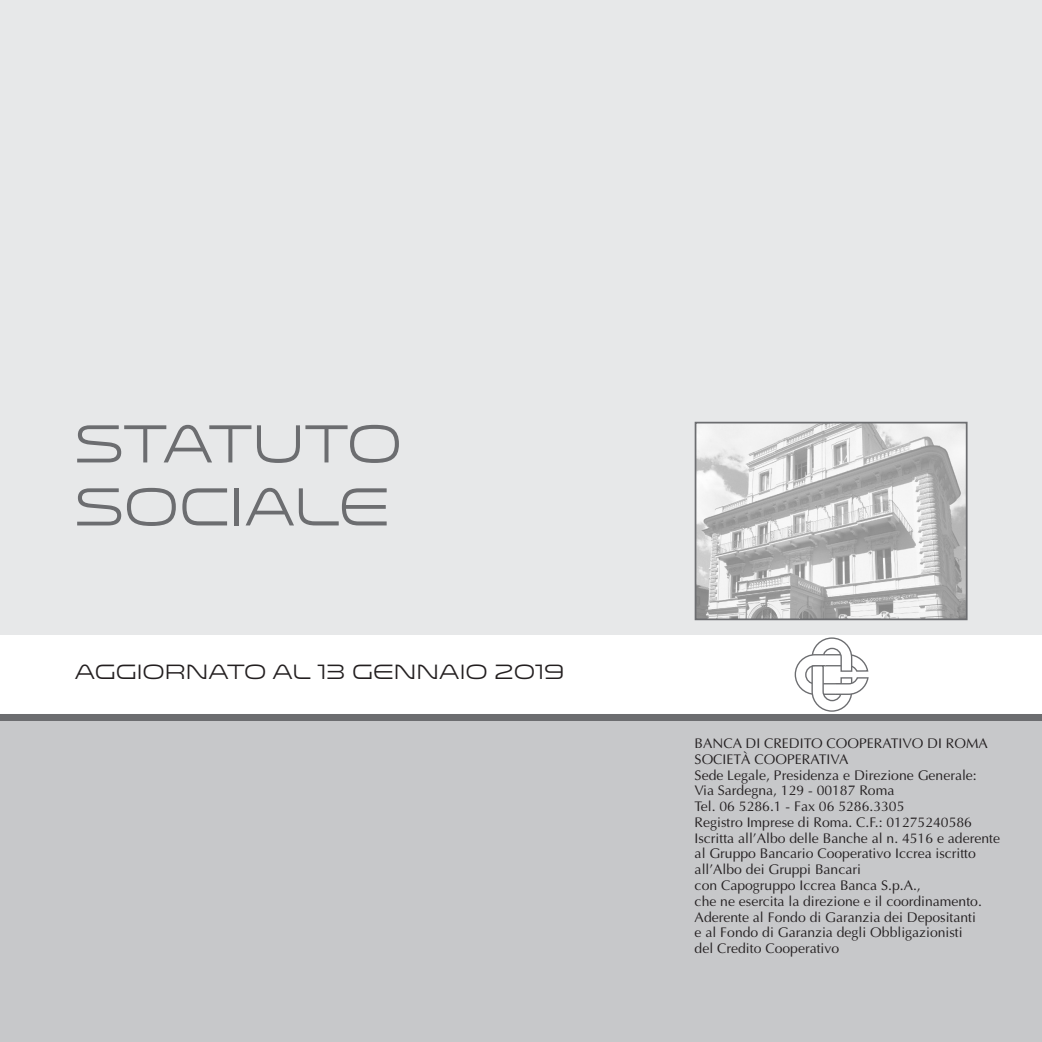
<style>
.page{position:relative;width:1042px;height:1042px;background:#fff}
.page>*{position:absolute;margin:0;border:0;box-sizing:border-box;transform-origin:0 0}
.t1{font:54.25px/63px "Venera 500";letter-spacing:-.005em;color:#6c6d70;scale:.96 1}
.t2{font:21px "Venera 500";color:#231f20}
.t3{font:14px/15.8px "Optima";color:#231f20}
</style>
<div class="page">
<div style="left:0;top:0;width:1042px;height:635px;background:#e7e8e9"></div>
<div style="left:0;top:717px;width:1042px;height:325px;background:#c7c8ca"></div>
<img style="left:697px;top:425px;width:267px;height:192px">
<div style="left:694px;top:422px;width:273px;height:198px;border:2px solid #6c6d70"></div>
<div style="left:0;top:714px;width:1042px;height:7px;background:#6c6d70"></div>
<svg style="left:794px;top:637px;width:74px;height:75px"></svg>
<h1 class="t1" style="left:74px;top:416px;width:343px">STATUTO<br>SOCIALE</h1>
<h2 class="t2" style="left:74px;top:664px;width:491px">AGGIORNATO AL 13 GENNAIO 2019</h2>
<p class="t3" style="left:694px;top:735px;width:307px">BANCA DI CREDITO COOPERATIVO DI ROMA SOCIETÀ COOPERATIVA<br>Sede Legale, Presidenza e Direzione Generale:<br>Via Sardegna, 129 - 00187 Roma<br>Tel. 06 5286.1 - Fax 06 5286.3305<br>Registro Imprese di Roma. C.F.: 01275240586<br>Iscritta all’Albo delle Banche al n. 4516 e aderente al Gruppo Bancario Cooperativo Iccrea iscritto all’Albo dei Gruppi Bancari<br>con Capogruppo Iccrea Banca S.p.A.,<br>che ne esercita la direzione e il coordinamento.<br>Aderente al Fondo di Garanzia dei Depositanti<br>e al Fondo di Garanzia degli Obbligazionisti<br>del Credito Cooperativo</p>
</div>
